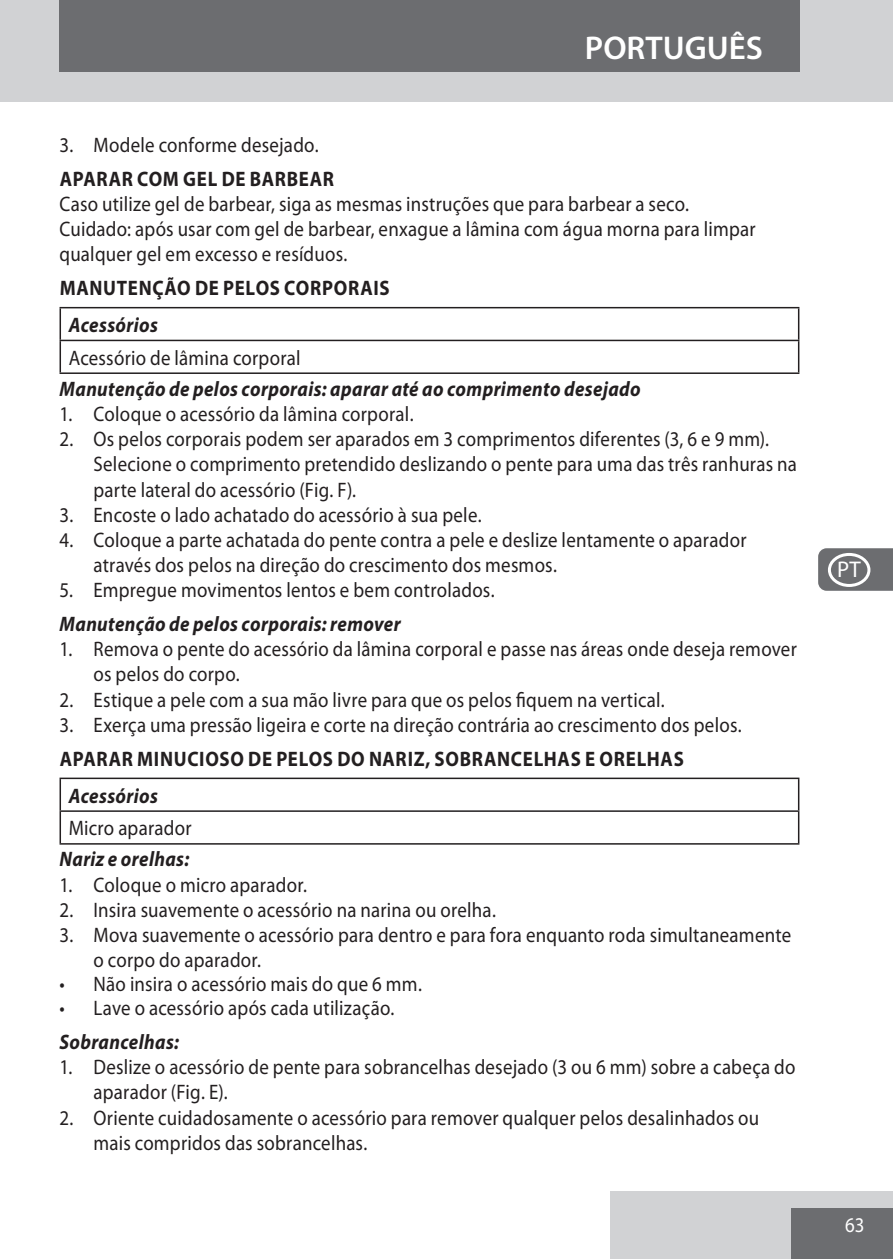
<style>
.page{position:relative;width:893px;height:1259px;background:#fff}
.page>*{position:absolute;margin:0;border:0;box-sizing:border-box;transform-origin:0 0}
.t1{font:600 33px "Myriad Pro";color:#fff}
.t2{font:22.8px "Myriad Pro";color:#fff}
.default{font:21px/25.2px "Myriad Pro";letter-spacing:.015em;color:#231f20;scale:.9 1}
.Mini_heading{font:italic 700 21px "Myriad Pro";letter-spacing:.02em;color:#231f20;scale:.9 1}
.Subheading{font:700 21px "Myriad Pro";letter-spacing:.035em;color:#231f20;scale:.9 1}
.t3{font:21px "Myriad Pro";color:#fff;scale:.9 1}
</style>
<div class="page">
<div style="left:611px;top:1191px;width:282px;height:68px;background:#d1d2d4"></div>
<div style="left:791px;top:1208px;width:102px;height:51px;background:#6c6d70"></div>
<div style="left:0;top:0;width:893px;height:102px;background:#d1d2d4"></div>
<div style="left:59px;top:0;width:740px;height:72px;background:#6c6d70"></div>
<hr style="left:60px;top:307px;width:739px;height:1px;background:#231f20">
<hr style="left:60px;top:308px;width:1px;height:32px;background:#231f20">
<hr style="left:798px;top:308px;width:1px;height:32px;background:#231f20">
<hr style="left:60px;top:340px;width:739px;height:1px;background:#231f20">
<hr style="left:60px;top:341px;width:1px;height:31px;background:#231f20">
<hr style="left:798px;top:341px;width:1px;height:31px;background:#231f20">
<hr style="left:60px;top:372px;width:739px;height:2px;background:#231f20">
<hr style="left:60px;top:777px;width:739px;height:2px;background:#231f20">
<hr style="left:60px;top:779px;width:1px;height:31px;background:#231f20">
<hr style="left:798px;top:779px;width:1px;height:31px;background:#231f20">
<hr style="left:60px;top:810px;width:739px;height:2px;background:#231f20">
<hr style="left:60px;top:812px;width:1px;height:31px;background:#231f20">
<hr style="left:798px;top:812px;width:1px;height:31px;background:#231f20">
<hr style="left:60px;top:843px;width:739px;height:1px;background:#231f20">
<svg style="left:818px;top:548px;width:75px;height:43px;background:#757679"></svg>
<div style="left:828px;top:128px;width:42px;height:34px;border:3px solid #fff;border-radius:50%"></div>
<div style="left:828px;top:170px;width:42px;height:34px;border:3px solid #fff;border-radius:50%"></div>
<div style="left:828px;top:213px;width:42px;height:34px;border:3px solid #fff;border-radius:50%"></div>
<div style="left:828px;top:255px;width:42px;height:34px;border:3px solid #fff;border-radius:50%"></div>
<div style="left:828px;top:298px;width:42px;height:34px;border:3px solid #fff;border-radius:50%"></div>
<div style="left:828px;top:340px;width:42px;height:34px;border:3px solid #fff;border-radius:50%"></div>
<div style="left:828px;top:383px;width:42px;height:34px;border:3px solid #fff;border-radius:50%"></div>
<div style="left:828px;top:425px;width:42px;height:34px;border:3px solid #fff;border-radius:50%"></div>
<div style="left:828px;top:468px;width:42px;height:34px;border:3px solid #fff;border-radius:50%"></div>
<div style="left:828px;top:510px;width:42px;height:34px;border:3px solid #fff;border-radius:50%"></div>
<div style="left:828px;top:553px;width:42px;height:34px;border:3px solid #fff;border-radius:50%"></div>
<div style="left:828px;top:595px;width:42px;height:34px;border:3px solid #fff;border-radius:50%"></div>
<div style="left:828px;top:638px;width:42px;height:34px;border:3px solid #fff;border-radius:50%"></div>
<div style="left:828px;top:680px;width:42px;height:34px;border:3px solid #fff;border-radius:50%"></div>
<div style="left:828px;top:723px;width:42px;height:34px;border:3px solid #fff;border-radius:50%"></div>
<div style="left:828px;top:765px;width:42px;height:34px;border:3px solid #fff;border-radius:50%"></div>
<div style="left:828px;top:808px;width:42px;height:34px;border:3px solid #fff;border-radius:50%"></div>
<div style="left:828px;top:850px;width:42px;height:34px;border:3px solid #fff;border-radius:50%"></div>
<div style="left:828px;top:893px;width:42px;height:34px;border:3px solid #fff;border-radius:50%"></div>
<div style="left:828px;top:935px;width:42px;height:34px;border:3px solid #fff;border-radius:50%"></div>
<div style="left:828px;top:978px;width:42px;height:34px;border:3px solid #fff;border-radius:50%"></div>
<div style="left:828px;top:1020px;width:42px;height:34px;border:3px solid #fff;border-radius:50%"></div>
<div style="left:828px;top:1063px;width:42px;height:34px;border:3px solid #fff;border-radius:50%"></div>
<div style="left:828px;top:1106px;width:42px;height:34px;border:3px solid #fff;border-radius:50%"></div>
<div style="left:828px;top:1148px;width:42px;height:34px;border:3px solid #fff;border-radius:50%"></div>
<p class="t1" style="left:585px;top:27px;width:180px">PORTUGUÊS</p>
<p class="default" style="left:60px;top:132px;width:289px">3. Modele conforme desejado.</p>
<p class="Subheading" style="left:60px;top:165px;width:306px">APARAR COM GEL DE BARBEAR</p>
<p class="default" style="left:60px;top:191px;width:701px">Caso utilize gel de barbear, siga as mesmas instruções que para barbear a seco.</p>
<p class="default" style="left:60px;top:216px;width:775px">Cuidado: após usar com gel de barbear, enxague a lâmina com água morna para limpar qualquer gel em excesso e resíduos.</p>
<p class="Subheading" style="left:60px;top:274px;width:368px">MANUTENÇÃO DE PELOS CORPORAIS</p>
<p class="Mini_heading" style="left:69px;top:311px;width:101px">Acessórios</p>
<p class="default" style="left:69px;top:345px;width:259px">Acessório de lâmina corporal</p>
<p class="Mini_heading" style="left:60px;top:375px;width:647px">Manutenção de pelos corporais: aparar até ao comprimento desejado</p>
<p class="default" style="left:60px;top:401px;width:395px">1. Coloque o acessório da lâmina corporal.</p>
<p class="default" style="left:94px;top:426px;width:783px;text-indent:-34px">2. Os pelos corporais podem ser aparados em 3 comprimentos diferentes (3, 6 e 9 mm).<br>Selecione o comprimento pretendido deslizando o pente para uma das três ranhuras na parte lateral do acessório (Fig. F).</p>
<p class="default" style="left:60px;top:502px;width:470px">3. Encoste o lado achatado do acessório à sua pele.</p>
<p class="default" style="left:94px;top:527px;width:727px;text-indent:-34px">4. Coloque a parte achatada do pente contra a pele e deslize lentamente o aparador através dos pelos na direção do crescimento dos mesmos.</p>
<p class="default" style="left:60px;top:577px;width:485px">5. Empregue movimentos lentos e bem controlados.</p>
<p class="Mini_heading" style="left:60px;top:610px;width:381px">Manutenção de pelos corporais: remover</p>
<p class="default" style="left:94px;top:636px;width:783px;text-indent:-34px">1. Remova o pente do acessório da lâmina corporal e passe nas áreas onde deseja remover os pelos do corpo.</p>
<p class="default" style="left:60px;top:686px;width:674px">2. Estique a pele com a sua mão livre para que os pelos fiquem na vertical.</p>
<p class="default" style="left:60px;top:712px;width:759px">3. Exerça uma pressão ligeira e corte na direção contrária ao crescimento dos pelos.</p>
<p class="Subheading" style="left:60px;top:745px;width:695px">APARAR MINUCIOSO DE PELOS DO NARIZ, SOBRANCELHAS E ORELHAS</p>
<p class="Mini_heading" style="left:69px;top:782px;width:101px">Acessórios</p>
<p class="default" style="left:69px;top:815px;width:138px">Micro aparador</p>
<p class="Mini_heading" style="left:60px;top:845px;width:146px">Nariz e orelhas:</p>
<p class="default" style="left:60px;top:871px;width:276px">1. Coloque o micro aparador.</p>
<p class="default" style="left:60px;top:896px;width:486px">2. Insira suavemente o acessório na narina ou orelha.</p>
<p class="default" style="left:94px;top:922px;width:777px;text-indent:-34px">3. Mova suavemente o acessório para dentro e para fora enquanto roda simultaneamente o corpo do aparador.</p>
<p class="default" style="left:60px;top:971px;width:404px">• Não insira o acessório mais do que 6 mm.</p>
<p class="default" style="left:60px;top:995px;width:374px">• Lave o acessório após cada utilização.</p>
<p class="Mini_heading" style="left:60px;top:1028px;width:134px">Sobrancelhas:</p>
<p class="default" style="left:94px;top:1054px;width:781px;text-indent:-34px">1. Deslize o acessório de pente para sobrancelhas desejado (3 ou 6 mm) sobre a cabeça do aparador (Fig. E).</p>
<p class="default" style="left:94px;top:1104px;width:741px;text-indent:-34px">2. Oriente cuidadosamente o acessório para remover qualquer pelos desalinhados ou mais compridos das sobrancelhas.</p>
<p class="t2" style="left:837px;top:555px;width:25px">PT</p>
<p class="t3" style="left:845px;top:1212px;width:23px">63</p>
</div>
